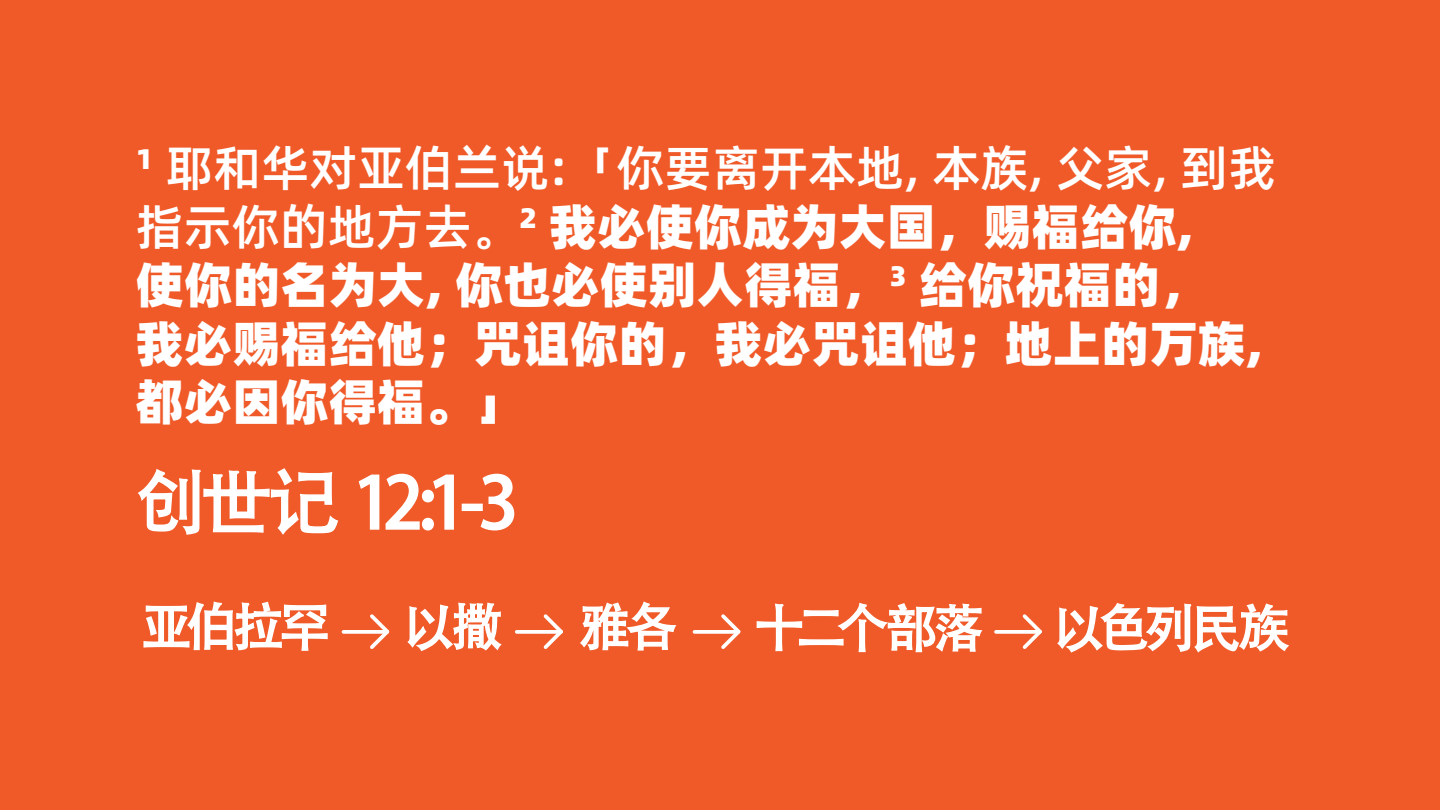
<style>
.page{position:relative;width:1440px;height:810px;background:#f05a29}
.page>*{position:absolute;margin:0;border:0;box-sizing:border-box;transform-origin:0 0}
.t1{font:71.25px "Adobe Heiti Std";color:#fff}
.t2{font:51.38px "Adobe Heiti Std";letter-spacing:-.095em;color:#fff}
.t3{font:800 48.75px/58.5px "Alibaba Pu Hui Ti";color:#fff}
.s1{font-weight:500}
</style>
<div class="page">
<svg style="left:143px;top:601px;width:185px;height:50px"></svg>
<svg style="left:407px;top:602px;width:95px;height:50px"></svg>
<svg style="left:580px;top:601px;width:97px;height:50px"></svg>
<svg style="left:756px;top:602px;width:227px;height:51px"></svg>
<svg style="left:1057px;top:603px;width:232px;height:50px"></svg>
<svg style="left:344px;top:630px;width:23px;height:4px"></svg>
<svg style="left:367px;top:614px;width:23px;height:35px"></svg>
<svg style="left:517px;top:630px;width:23px;height:4px"></svg>
<svg style="left:540px;top:614px;width:23px;height:35px"></svg>
<svg style="left:694px;top:630px;width:24px;height:4px"></svg>
<svg style="left:718px;top:614px;width:23px;height:35px"></svg>
<svg style="left:996px;top:630px;width:23px;height:4px"></svg>
<svg style="left:1019px;top:614px;width:23px;height:35px"></svg>
<svg style="left:138px;top:468px;width:201px;height:67px"></svg>
<svg style="left:358px;top:473px;width:96px;height:58px"></svg>
<div style="left:462px;top:504px;width:21px;height:7px;border:2px solid #fff"></div>
<svg style="left:480px;top:473px;width:35px;height:58px"></svg>
<p class="t3" style="left:136px;top:136px;width:1142px"><sup>1</sup> <span class="s1">耶和华对亚伯兰说:「你要离开本地, 本族, 父家, 到我指示你的地方去。</span><sup>2</sup> 我必使你成为大国，赐福给你,<br>使你的名为大, 你也必使别人得福，<sup>3</sup> 给你祝福的，<br>我必赐福给他；咒诅你的，我必咒诅他；地上的万族,都必因你得福。」</p>
<h1 class="t1" style="left:136px;top:460px;width:384px">创世记 12:1-3</h1>
<p class="t2" style="left:140px;top:596px;width:192px">亚伯拉罕</p>
<p class="t2" style="left:403px;top:596px;width:101px">以撒</p>
<p class="t2" style="left:579px;top:596px;width:99px">雅各</p>
<p class="t2" style="left:753px;top:597px;width:232px">十二个部落</p>
<p class="t2" style="left:1053px;top:597px;width:238px">以色列民族</p>
</div>
